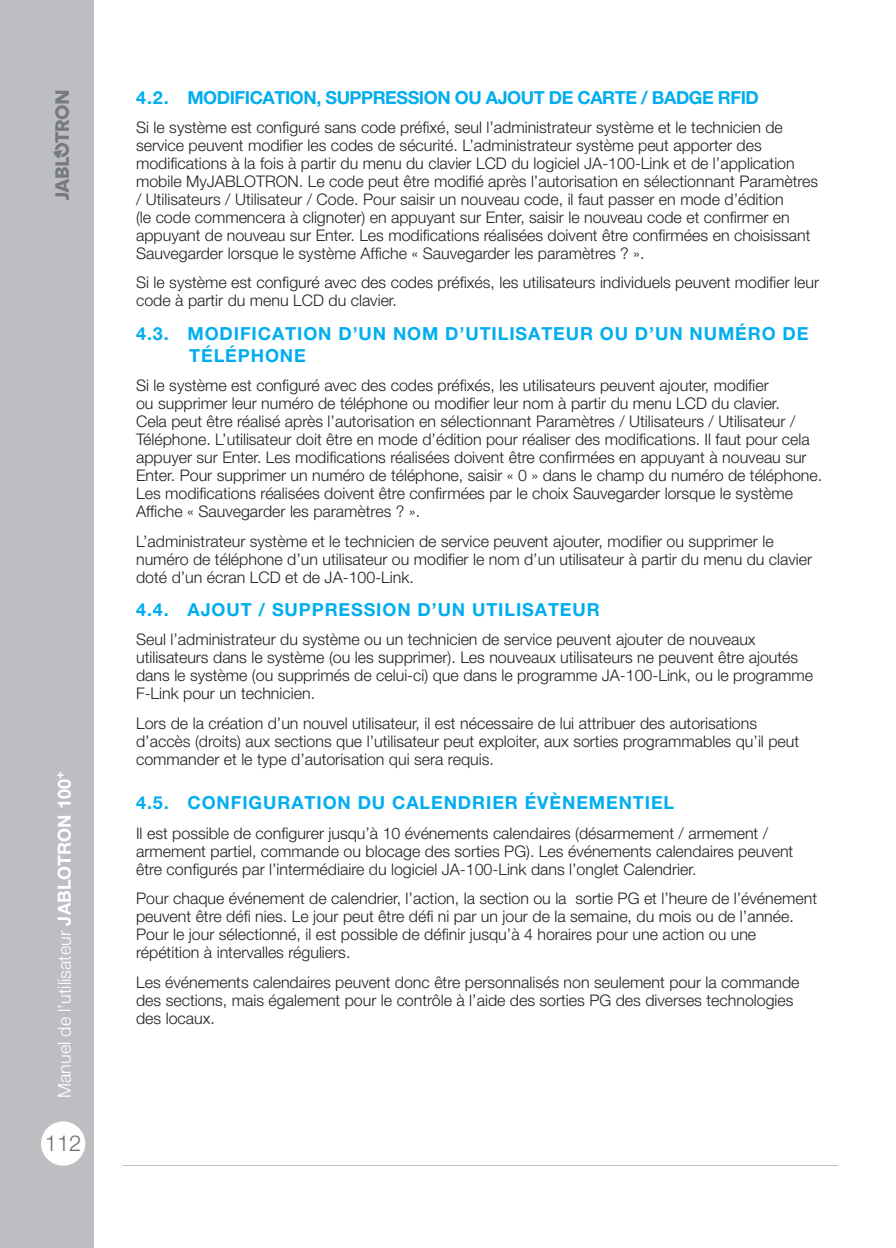
<style>
.page{position:relative;width:896px;height:1248px;background:#fff}
.page>*{position:absolute;margin:0;border:0;box-sizing:border-box;transform-origin:0 0}
.t1{font:300 22px "Helvetica Neue LT Pro";color:#6c6d70}
.t2{font:700 18px/22px "Helvetica Neue LT Pro";letter-spacing:.05em;color:#00aeef}
.t3{font:700 18px "Helvetica Neue LT Pro";letter-spacing:-.025em;color:#00aeef}
.t4{font:300 18px "Helvetica Neue LT Pro";color:#fff}
.t5{font:300 16px/18px "Helvetica Neue LT Pro";color:#231f20}
.s1{font-weight:700}
</style>
<div class="page">
<div style="left:0;top:0;width:94px;height:1247px;background:#bdbec1"></div>
<svg style="left:53px;top:91px;width:16px;height:109px"></svg>
<div style="left:41px;top:1121px;width:44px;height:44px;background:#fff;border-radius:50%"></div>
<p class="t4" style="left:58px;top:1097px;width:328px;rotate:-90deg">Manuel de l’utilisateur <span class="s1">JABLOTRON 100</span><sup>+</sup></p>
<h1 class="t1" style="left:45px;top:1135px;width:38px">112</h1>
<p class="t3" style="left:136px;top:91px;width:624px">4.2. MODIFICATION, SUPPRESSION OU AJOUT DE CARTE / BADGE RFID</p>
<p class="t5" style="left:136px;top:120px;width:683px">Si le système est configuré sans code préfixé, seul l’administrateur système et le technicien de service peuvent modifier les codes de sécurité. L’administrateur système peut apporter des modifications à la fois à partir du menu du clavier LCD du logiciel JA-100-Link et de l’application mobile MyJABLOTRON. Le code peut être modifié après l’autorisation en sélectionnant Paramètres / Utilisateurs / Utilisateur / Code. Pour saisir un nouveau code, il faut passer en mode d’édition<br>(le code commencera à clignoter) en appuyant sur Enter, saisir le nouveau code et confirmer en appuyant de nouveau sur Enter. Les modifications réalisées doivent être confirmées en choisissant Sauvegarder lorsque le système Affiche « Sauvegarder les paramètres ? ».</p>
<p class="t5" style="left:136px;top:276px;width:684px">Si le système est configuré avec des codes préfixés, les utilisateurs individuels peuvent modifier leur code à partir du menu LCD du clavier.</p>
<p class="t2" style="left:189px;top:324px;width:621px;text-indent:-53px">4.3. MODIFICATION D’UN NOM D’UTILISATEUR OU D’UN NUMÉRO DE<br>TÉLÉPHONE</p>
<p class="t5" style="left:136px;top:378px;width:687px">Si le système est configuré avec des codes préfixés, les utilisateurs peuvent ajouter, modifier<br>ou supprimer leur numéro de téléphone ou modifier leur nom à partir du menu LCD du clavier.<br>Cela peut être réalisé après l’autorisation en sélectionnant Paramètres / Utilisateurs / Utilisateur / Téléphone. L’utilisateur doit être en mode d’édition pour réaliser des modifications. Il faut pour cela appuyer sur Enter. Les modifications réalisées doivent être confirmées en appuyant à nouveau sur Enter. Pour supprimer un numéro de téléphone, saisir « 0 » dans le champ du numéro de téléphone.<br>Les modifications réalisées doivent être confirmées par le choix Sauvegarder lorsque le système Affiche « Sauvegarder les paramètres ? ».</p>
<p class="t5" style="left:136px;top:534px;width:677px">L’administrateur système et le technicien de service peuvent ajouter, modifier ou supprimer le numéro de téléphone d’un utilisateur ou modifier le nom d’un utilisateur à partir du menu du clavier doté d’un écran LCD et de JA-100-Link.</p>
<p class="t2" style="left:136px;top:600px;width:465px">4.4. AJOUT / SUPPRESSION D’UN UTILISATEUR</p>
<p class="t5" style="left:136px;top:632px;width:678px">Seul l’administrateur du système ou un technicien de service peuvent ajouter de nouveaux utilisateurs dans le système (ou les supprimer). Les nouveaux utilisateurs ne peuvent être ajoutés dans le système (ou supprimés de celui-ci) que dans le programme JA-100-Link, ou le programme F-Link pour un technicien.</p>
<p class="t5" style="left:136px;top:716px;width:664px">Lors de la création d’un nouvel utilisateur, il est nécessaire de lui attribuer des autorisations d’accès (droits) aux sections que l’utilisateur peut exploiter, aux sorties programmables qu’il peut commander et le type d’autorisation qui sera requis.</p>
<p class="t2" style="left:136px;top:794px;width:540px">4.5. CONFIGURATION DU CALENDRIER ÉVÈNEMENTIEL</p>
<p class="t5" style="left:136px;top:826px;width:659px">Il est possible de configurer jusqu’à 10 événements calendaires (désarmement / armement / armement partiel, commande ou blocage des sorties PG). Les événements calendaires peuvent être configurés par l’intermédiaire du logiciel JA-100-Link dans l’onglet Calendrier.</p>
<p class="t5" style="left:136px;top:891px;width:682px">Pour chaque événement de calendrier, l’action, la section ou la sortie PG et l’heure de l’événement peuvent être défi nies. Le jour peut être défi ni par un jour de la semaine, du mois ou de l’année.<br>Pour le jour sélectionné, il est possible de définir jusqu’à 4 horaires pour une action ou une répétition à intervalles réguliers.</p>
<p class="t5" style="left:136px;top:974px;width:665px">Les événements calendaires peuvent donc être personnalisés non seulement pour la commande des sections, mais également pour le contrôle à l’aide des sorties PG des diverses technologies des locaux.</p>
</div>
